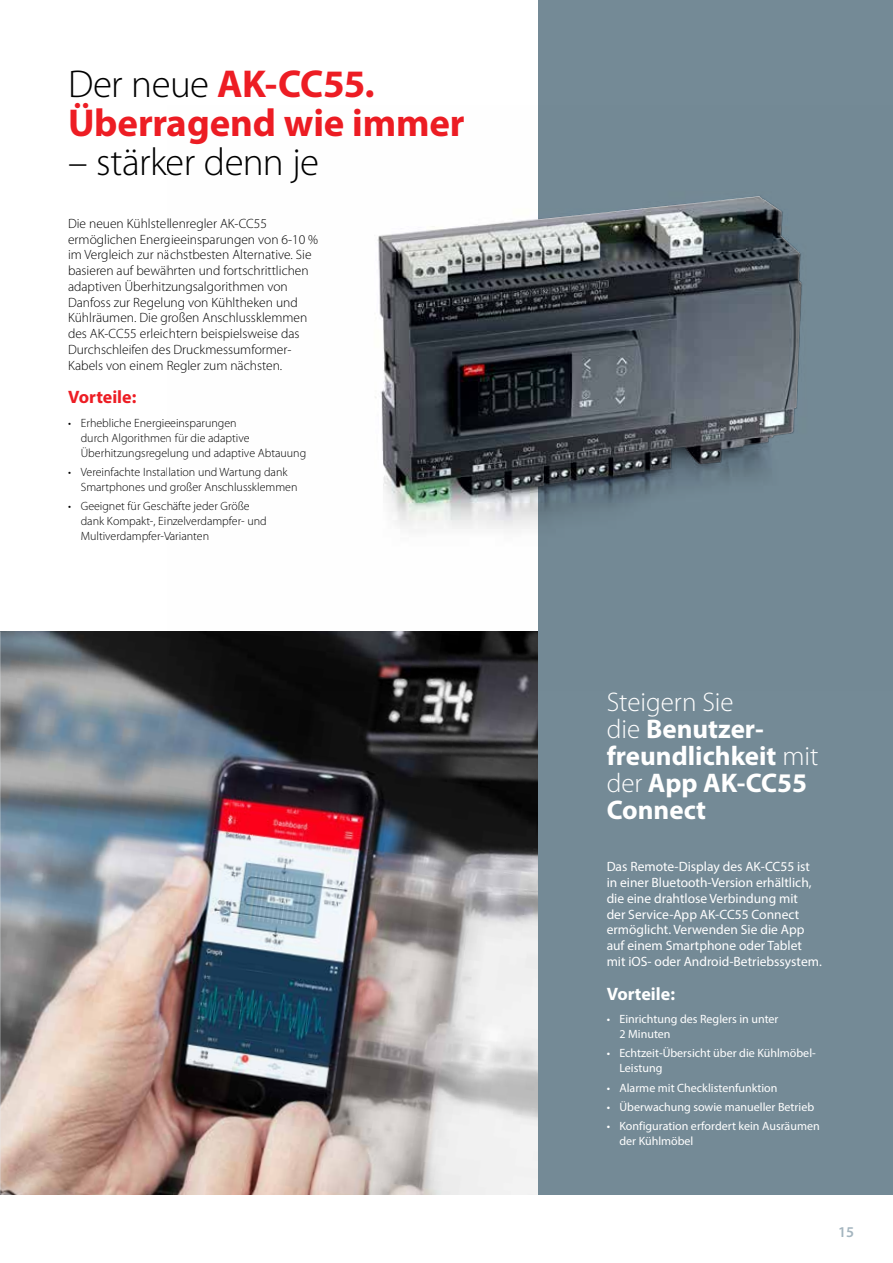
<style>
.page{position:relative;width:893px;height:1263px;background:#fff}
.page>*{position:absolute;margin:0;border:0;box-sizing:border-box;transform-origin:0 0}
.t1{font:700 39px/39px "Myriad Pro";letter-spacing:-.005em;color:#ed1d24}
.t2{font:300 39px "Myriad Pro";letter-spacing:-.015em;color:#000}
.t3{font:700 27px/27px "Myriad Pro";color:#fff}
.t4{font:700 18px "Myriad Pro";color:#ed1d24}
.t5{font:700 18px "Myriad Pro";color:#fff}
.t6{font:600 15px "Myriad Pro";color:#a4b5bf}
.t7{font:300 13.5px/15.8px "Myriad Pro";color:#000}
.t8{font:13.5px/15.8px "Myriad Pro";color:#fff}
.t9{font:300 12px/15px "Myriad Pro";color:#000}
.t10{font:12px/15px "Myriad Pro";color:#fff}
.s1{font-weight:300;color:#000}
.s2{font-weight:300}
</style>
<div class="page">
<img style="left:0;top:631px;width:539px;height:564px">
<div style="left:539px;top:0;width:354px;height:1195px;background:#748a96"></div>
<img style="left:167px;top:105px;width:635px;height:585px">
<img style="left:378px;top:196px;width:423px;height:307px">
<h1 class="t1" style="left:68px;top:63px;width:398px"><span class="s1">Der neue</span> AK-CC55.<br>Überragend wie immer</h1>
<h1 class="t2" style="left:68px;top:141px;width:253px">– stärker denn je</h1>
<p class="t7" style="left:68px;top:216px;width:252px">Die neuen Kühlstellenregler AK-CC55 ermöglichen Energieeinsparungen von 6-10 % im Vergleich zur nächstbesten Alternative. Sie basieren auf bewährten und fortschrittlichen adaptiven Überhitzungsalgorithmen von Danfoss zur Regelung von Kühltheken und Kühlräumen. Die großen Anschlussklemmen des AK-CC55 erleichtern beispielsweise das Durchschleifen des Druckmessumformer-Kabels von einem Regler zum nächsten.</p>
<h3 class="t4" style="left:68px;top:386px;width:70px">Vorteile:</h3>
<p class="t9" style="left:81px;top:416px;width:227px;text-indent:-13px">• Erhebliche Energieeinsparungen<br>durch Algorithmen für die adaptive<br>Überhitzungsregelung und adaptive Abtauung</p>
<p class="t9" style="left:81px;top:465px;width:218px;text-indent:-13px">• Vereinfachte Installation und Wartung dank<br>Smartphones und großer Anschlussklemmen</p>
<p class="t9" style="left:81px;top:499px;width:187px;text-indent:-13px">• Geeignet für Geschäfte jeder Größe dank Kompakt-, Einzelverdampfer- und<br>Multiverdampfer-Varianten</p>
<h2 class="t3" style="left:607px;top:687px;width:213px"><span class="s2">Steigern Sie<br>die</span> Benutzer&shy;freundlichkeit <span class="s2">mit der</span> App AK-CC55<br>Connect</h2>
<p class="t8" style="left:607px;top:859px;width:217px">Das Remote-Display des AK-CC55 ist in einer Bluetooth-Version erhältlich, die eine drahtlose Verbindung mit<br>der Service-App AK-CC55 Connect ermöglicht. Verwenden Sie die App auf einem Smartphone oder Tablet mit iOS- oder Android-Betriebssystem.</p>
<h3 class="t5" style="left:607px;top:982px;width:70px">Vorteile:</h3>
<p class="t10" style="left:619px;top:1011px;width:161px;text-indent:-13px">• Einrichtung des Reglers in unter<br>2 Minuten</p>
<p class="t10" style="left:619px;top:1045px;width:198px;text-indent:-13px">• Echtzeit-Übersicht über die Kühlmöbel-<br>Leistung</p>
<p class="t10" style="left:607px;top:1080px;width:172px">• Alarme mit Checklistenfunktion</p>
<p class="t10" style="left:607px;top:1099px;width:209px">• Überwachung sowie manueller Betrieb</p>
<p class="t10" style="left:619px;top:1118px;width:202px;text-indent:-13px">• Konfiguration erfordert kein Ausräumen der Kühlmöbel</p>
<p class="t6" style="left:838px;top:1223px;width:18px">15</p>
</div>
